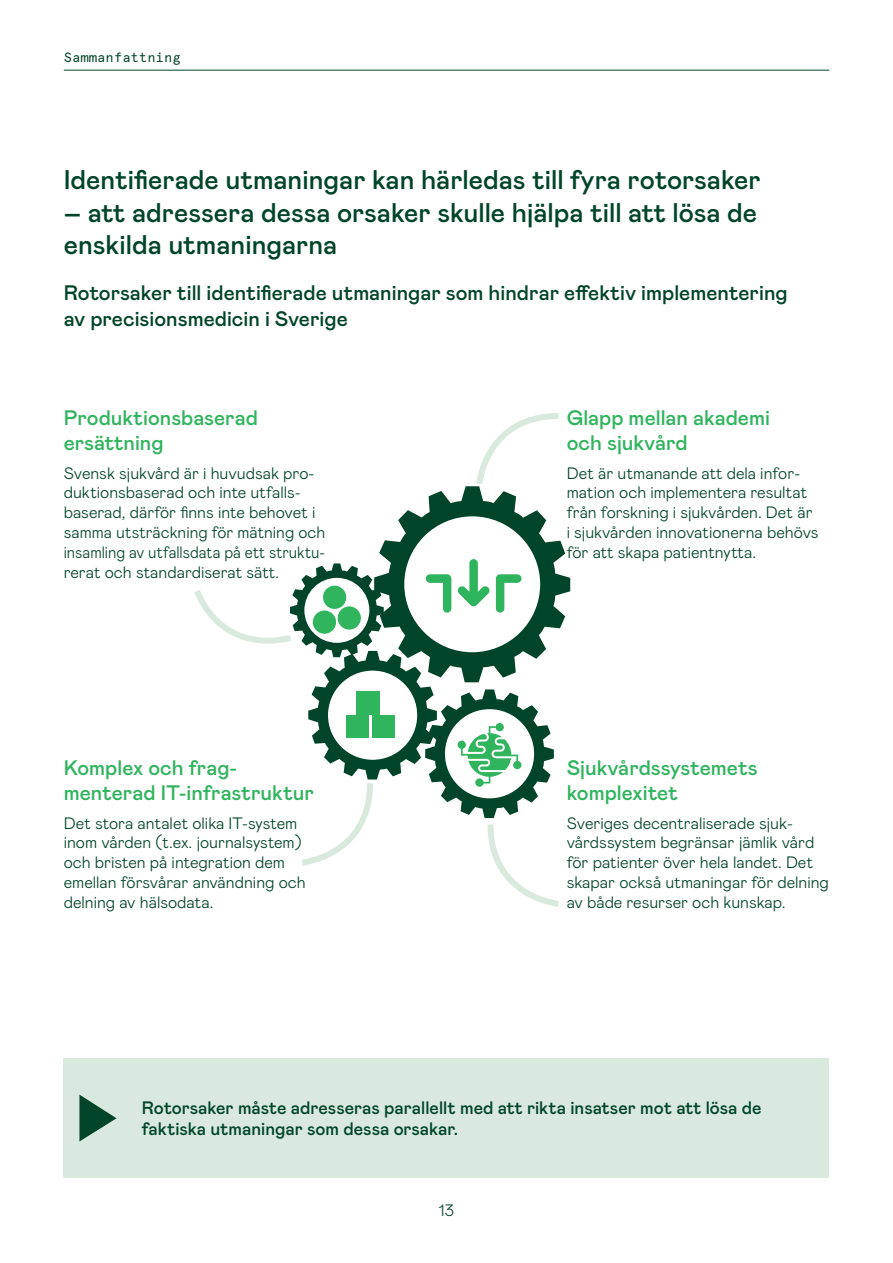
<style>
.page{position:relative;width:893px;height:1263px;background:#fff}
.page>*{position:absolute;margin:0;border:0;box-sizing:border-box;transform-origin:0 0}
.t1{font:500 27px/32.4px "Mabry";color:#004529}
.t2{font:500 21px/25.2px "Mabry";color:#30b45d}
.t3{font:500 21px/25.2px "Mabry";color:#004529}
.t4{font:500 18px/21.6px "Mabry";color:#004529}
.t5{font:300 16.5px/19.8px "Mabry";color:#004529}
.t6{font:13.5px "Apercu Mono";color:#004529}
</style>
<div class="page">
<hr style="left:64px;top:70px;width:765px;height:1px;background:#004529">
<div style="left:64px;top:1058px;width:765px;height:120px;background:#dae9dd"></div>
<svg style="left:79px;top:1094px;width:38px;height:47px"></svg>
<svg style="left:194px;top:413px;width:376px;height:494px"></svg>
<p class="t6" style="left:64px;top:49px;width:119px">Sammanfattning</p>
<h1 class="t1" style="left:64px;top:162px;width:699px">Identifierade utmaningar kan härledas till fyra rotorsaker</h1>
<h1 class="t1" style="left:64px;top:195px;width:695px">– att adressera dessa orsaker skulle hjälpa till att lösa de enskilda utmaningarna</h1>
<p class="t3" style="left:64px;top:280px;width:725px">Rotorsaker till identifierade utmaningar som hindrar effektiv implementering av precisionsmedicin i Sverige</p>
<p class="t2" style="left:64px;top:404px;width:196px">Produktionsbaserad ersättning</p>
<p class="t5" style="left:64px;top:462px;width:263px">Svensk sjukvård är i huvudsak pro&shy;duktionsbaserad och inte utfalls&shy;baserad, därför finns inte behovet i samma utsträckning för mätning och insamling av utfallsdata på ett struktu&shy;rerat och standardiserat sätt.</p>
<p class="t2" style="left:64px;top:754px;width:252px">Komplex och frag&shy;menterad IT-infrastruktur</p>
<p class="t5" style="left:64px;top:812px;width:243px">Det stora antalet olika IT-system inom vården (t.ex. journalsystem) och bristen på integration dem emellan försvårar användning och delning av hälsodata.</p>
<p class="t2" style="left:567px;top:404px;width:205px">Glapp mellan akademi och sjukvård</p>
<p class="t5" style="left:567px;top:462px;width:253px">Det är utmanande att dela infor&shy;mation och implementera resultat från forskning i sjukvården. Det är i sjukvården innovationerna behövs för att skapa patientnytta.</p>
<p class="t2" style="left:567px;top:754px;width:193px">Sjukvårdssystemets komplexitet</p>
<p class="t5" style="left:567px;top:812px;width:264px">Sveriges decentraliserade sjuk&shy;vårdssystem begränsar jämlik vård för patienter över hela landet. Det skapar också utmaningar för delning av både resurser och kunskap.</p>
<p class="t4" style="left:142px;top:1096px;width:621px">Rotorsaker måste adresseras parallellt med att rikta insatser mot att lösa de faktiska utmaningar som dessa orsakar.</p>
<p class="t5" style="left:439px;top:1199px;width:17px">13</p>
</div>
